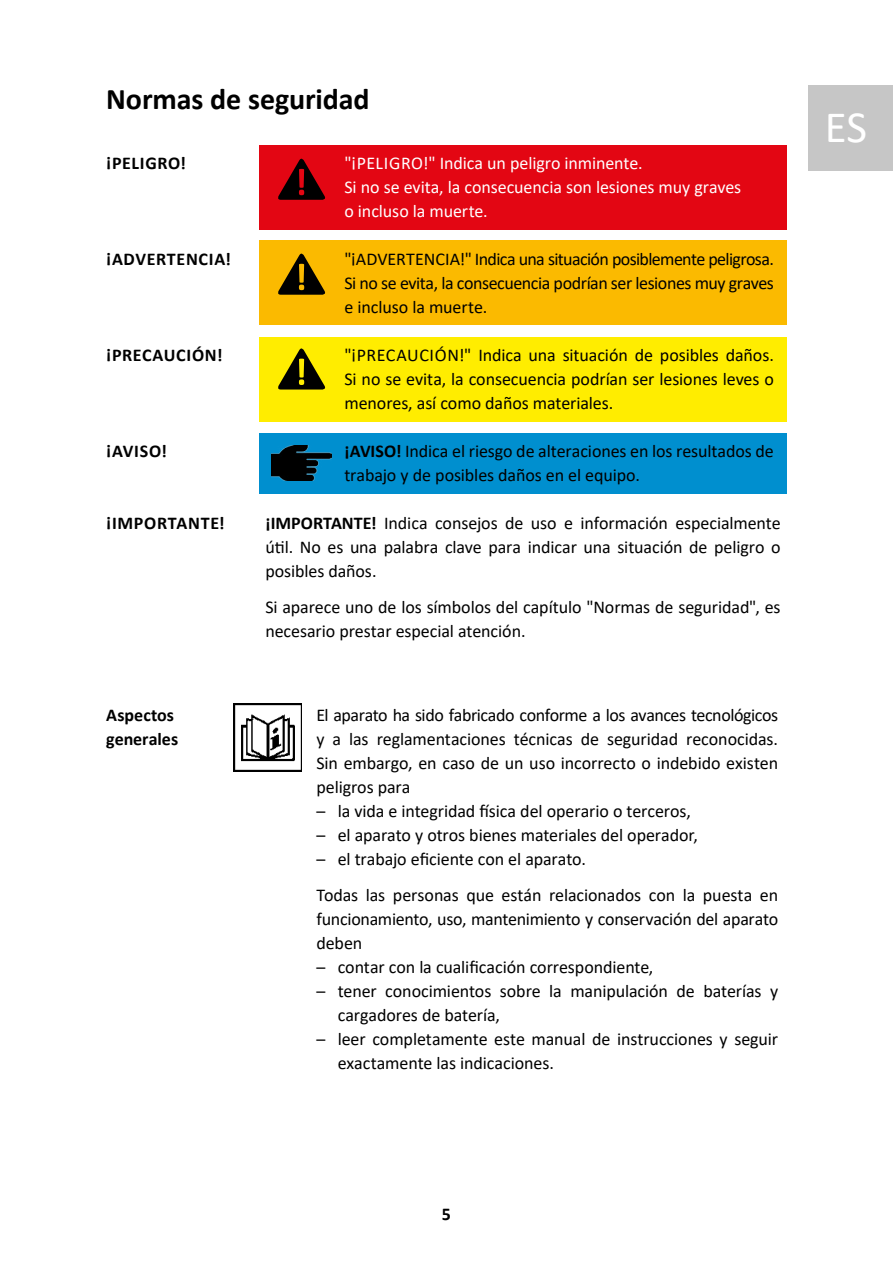
<style>
.page{position:relative;width:893px;height:1263px;background:#fff}
.page>*{position:absolute;margin:0;border:0;box-sizing:border-box;transform-origin:0 0}
.t1{font:45px "Calibri";color:#fff}
.t2{font:700 30px "Calibri";letter-spacing:-.005em;color:#000}
.t3{font:18px/24px "Calibri";letter-spacing:-.005em;color:#000}
.t4{font:18px/24px "Calibri";letter-spacing:-.005em;color:#fff}
.t5{font:700 18px "Calibri";letter-spacing:.035em;color:#000}
.t6{font:700 18px/24px "Calibri";color:#000}
.s1{font-weight:700}
</style>
<div class="page">
<div style="left:808px;top:85px;width:85px;height:85px;background:#c6c6c6"></div>
<div style="left:259px;top:241px;width:528px;height:84px;background:#fbba00"></div>
<svg style="left:278px;top:253px;width:48px;height:42px"></svg>
<div style="left:259px;top:337px;width:528px;height:84px;background:#ffed00"></div>
<svg style="left:278px;top:348px;width:48px;height:41px"></svg>
<div style="left:259px;top:433px;width:528px;height:60px;background:#008fcf"></div>
<img style="left:272px;top:446px;width:59px;height:34px">
<img style="left:234px;top:703px;width:68px;height:68px">
<div style="left:259px;top:146px;width:528px;height:84px;background:#e30613"></div>
<svg style="left:278px;top:158px;width:47px;height:42px"></svg>
<h2 class="t2" style="left:106px;top:78px;width:265px">Normas de seguridad</h2>
<p class="t5" style="left:106px;top:150px;width:81px">¡PELIGRO!</p>
<p class="t5" style="left:106px;top:246px;width:126px">¡ADVERTENCIA!</p>
<p class="t5" style="left:106px;top:342px;width:118px">¡PRECAUCIÓN!</p>
<p class="t5" style="left:106px;top:438px;width:62px">¡AVISO!</p>
<p class="t4" style="left:344px;top:151px;width:398px">"¡PELIGRO!" Indica un peligro inminente.<br>Si no se evita, la consecuencia son lesiones muy graves o incluso la muerte.</p>
<p class="t3" style="left:344px;top:247px;width:431px;text-align:justify">"¡ADVERTENCIA!" Indica una situación posiblemente peligrosa.<br>Si no se evita, la consecuencia podrían ser lesiones muy graves e incluso la muerte.</p>
<p class="t3" style="left:344px;top:343px;width:431px;text-align:justify">"¡PRECAUCIÓN!" Indica una situación de posibles daños.<br>Si no se evita, la consecuencia podrían ser lesiones leves o menores, así como daños materiales.</p>
<p class="t3" style="left:344px;top:439px;width:431px"><span class="s1">¡AVISO!</span> Indica el riesgo de alteraciones en los resultados de trabajo y de posibles daños en el equipo.</p>
<p class="t5" style="left:106px;top:510px;width:120px">¡IMPORTANTE!</p>
<p class="t3" style="left:265px;top:511px;width:517px;text-align:justify"><span class="s1">¡IMPORTANTE!</span> Indica consejos de uso e información especialmente útil. No es una palabra clave para indicar una situación de peligro o posibles daños.</p>
<p class="t3" style="left:265px;top:595px;width:517px">Si aparece uno de los símbolos del capítulo "Normas de seguridad", es necesario prestar especial atención.</p>
<p class="t6" style="left:106px;top:703px;width:73px">Aspectos generales</p>
<p class="t3" style="left:316px;top:703px;width:463px;text-align:justify">El aparato ha sido fabricado conforme a los avances tecnológicos y a las reglamentaciones técnicas de seguridad reconocidas.<br>Sin embargo, en caso de un uso incorrecto o indebido existen peligros para</p>
<p class="t3" style="left:316px;top:799px;width:376px">– la vida e integridad física del operario o terceros,</p>
<p class="t3" style="left:316px;top:823px;width:383px">– el aparato y otros bienes materiales del operador,</p>
<p class="t3" style="left:316px;top:841px;width:463px;line-height:36px">– el trabajo eficiente con el aparato.<br>Todas las personas que están relacionados con la puesta en</p>
<p class="t3" style="left:316px;top:907px;width:463px">funcionamiento, uso, mantenimiento y conservación del aparato deben</p>
<p class="t3" style="left:316px;top:955px;width:339px">– contar con la cualificación correspondiente,</p>
<p class="t3" style="left:338px;top:979px;width:442px;text-indent:-21px">– tener conocimientos sobre la manipulación de baterías y cargadores de batería,</p>
<p class="t3" style="left:338px;top:1027px;width:442px;text-indent:-21px">– leer completamente este manual de instrucciones y seguir exactamente las indicaciones.</p>
<h1 class="t1" style="left:825px;top:96px;width:44px">ES</h1>
<p class="t5" style="left:442px;top:1202px;width:11px">5</p>
</div>
